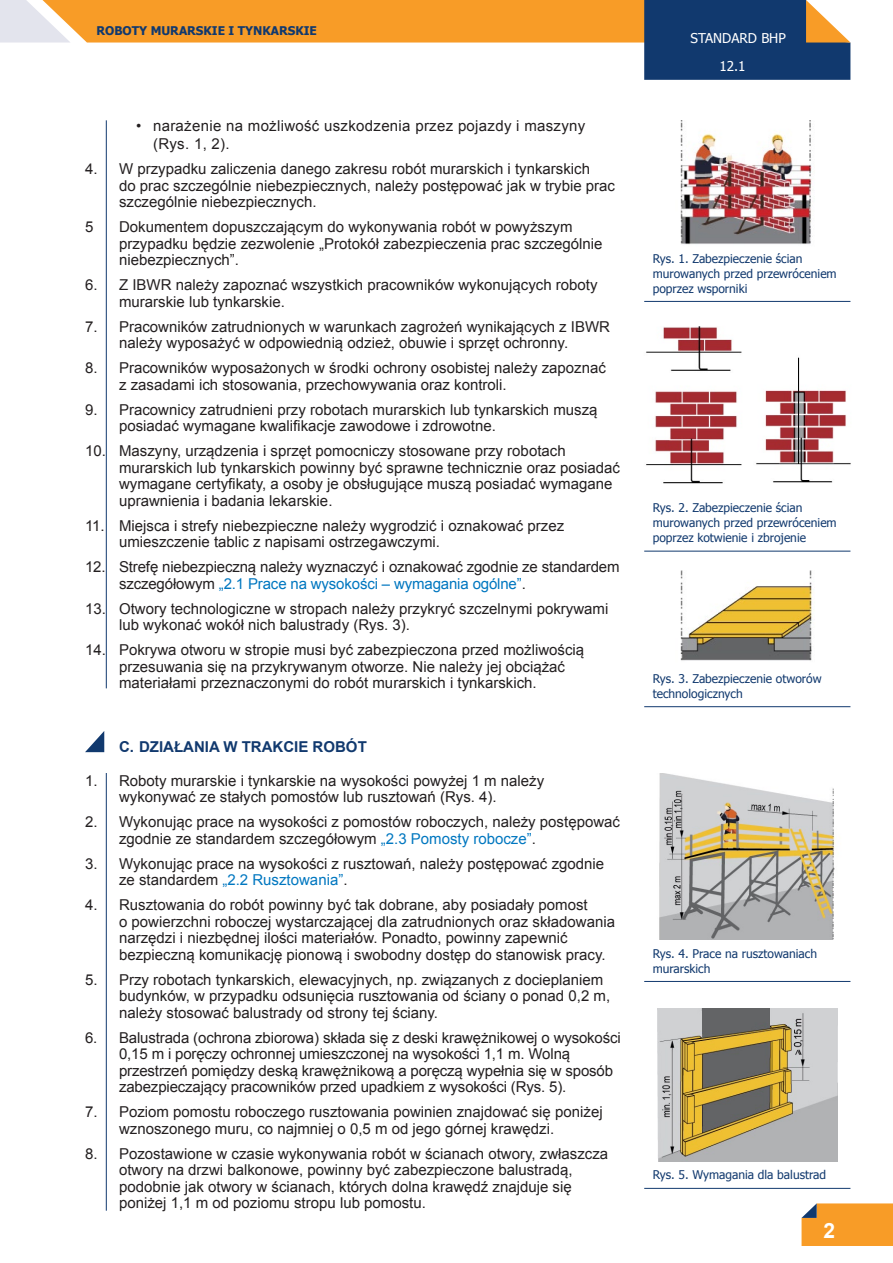
<style>
.page{position:relative;width:893px;height:1263px;background:#fff}
.page>*{position:absolute;margin:0;border:0;box-sizing:border-box;transform-origin:0 0}
.tekst{font:700 21px "Arial";color:#fff}
.Tekst_numerowany{font:15px/16.5px "Arial";color:#231f20}
.Tekst_kropki{font:15px/18px "Arial";letter-spacing:.02em;color:#231f20}
.Tytulik{font:700 15px "Arial";color:#11396e}
.t1{font:13.5px "Tahoma";color:#fff}
.podpis_zdjęcia{font:12px/15px "Tahoma";color:#11396e}
.t2{font:700 12px "Tahoma";color:#11396e}
.s1{color:#0077c0}
</style>
<div class="page">
<svg style="left:801px;top:1203px;width:92px;height:43px;background:#f19d32"></svg>
<svg style="left:0;top:0;width:850px;height:80px"></svg>
<hr style="left:106px;top:120px;width:1px;height:568px;background:#11396e">
<svg style="left:85px;top:731px;width:19px;height:21px"></svg>
<hr style="left:106px;top:773px;width:1px;height:438px;background:#11396e">
<hr style="left:644px;top:301px;width:206px;height:1px;background:#11396e">
<img style="left:680px;top:120px;width:132px;height:125px">
<img style="left:646px;top:326px;width:96px;height:158px">
<img style="left:756px;top:357px;width:95px;height:126px">
<hr style="left:644px;top:551px;width:206px;height:1px;background:#11396e">
<hr style="left:644px;top:706px;width:206px;height:1px;background:#11396e">
<img style="left:680px;top:571px;width:133px;height:90px">
<img style="left:659px;top:773px;width:176px;height:167px">
<img style="left:657px;top:1008px;width:180px;height:154px">
<hr style="left:644px;top:981px;width:206px;height:1px;background:#11396e">
<hr style="left:644px;top:1188px;width:206px;height:1px;background:#11396e">
<p class="t2" style="left:96px;top:23px;width:222px">ROBOTY MURARSKIE I TYNKARSKIE</p>
<p class="Tekst_kropki" style="left:153px;top:117px;width:434px;text-indent:-17px">• narażenie na możliwość uszkodzenia przez pojazdy i maszyny (Rys. 1, 2).</p>
<p class="Tekst_numerowany" style="left:119px;top:161px;width:498px;text-indent:-34px">4. W przypadku zaliczenia danego zakresu robót murarskich i tynkarskich<br>do prac szczególnie niebezpiecznych, należy postępować jak w trybie prac szczególnie niebezpiecznych.</p>
<p class="Tekst_numerowany" style="left:85px;top:219px;width:10px">5</p>
<p class="Tekst_numerowany" style="left:119px;top:219px;width:485px">Dokumentem dopuszczającym do wykonywania robót w powyższym przypadku będzie zezwolenie „Protokół zabezpieczenia prac szczególnie niebezpiecznych”.</p>
<p class="Tekst_numerowany" style="left:119px;top:277px;width:480px;text-indent:-34px">6. Z IBWR należy zapoznać wszystkich pracowników wykonujących roboty murarskie lub tynkarskie.</p>
<p class="Tekst_numerowany" style="left:85px;top:318px;width:527px;text-align:center">7. Pracowników zatrudnionych w warunkach zagrożeń wynikających z IBWR należy wyposażyć w odpowiednią odzież, obuwie i sprzęt ochronny.</p>
<p class="Tekst_numerowany" style="left:119px;top:360px;width:488px;text-indent:-34px">8. Pracowników wyposażonych w środki ochrony osobistej należy zapoznać z zasadami ich stosowania, przechowywania oraz kontroli.</p>
<p class="Tekst_numerowany" style="left:119px;top:401px;width:480px;text-indent:-34px">9. Pracownicy zatrudnieni przy robotach murarskich lub tynkarskich muszą posiadać wymagane kwalifikacje zawodowe i zdrowotne.</p>
<p class="Tekst_numerowany" style="left:119px;top:443px;width:502px;text-indent:-34px">10. Maszyny, urządzenia i sprzęt pomocniczy stosowane przy robotach murarskich lub tynkarskich powinny być sprawne technicznie oraz posiadać wymagane certyfikaty, a osoby je obsługujące muszą posiadać wymagane uprawnienia i badania lekarskie.</p>
<p class="Tekst_numerowany" style="left:119px;top:517px;width:447px;text-indent:-34px">11. Miejsca i strefy niebezpieczne należy wygrodzić i oznakować przez umieszczenie tablic z napisami ostrzegawczymi.</p>
<p class="Tekst_numerowany" style="left:119px;top:559px;width:502px;text-indent:-34px">12. Strefę niebezpieczną należy wyznaczyć i oznakować zgodnie ze standardem szczegółowym <span class="s1">„2.1 Prace na wysokości – wymagania ogólne”</span>.</p>
<p class="Tekst_numerowany" style="left:119px;top:600px;width:491px;text-indent:-34px">13. Otwory technologiczne w stropach należy przykryć szczelnymi pokrywami lub wykonać wokół nich balustrady (Rys. 3).</p>
<p class="Tekst_numerowany" style="left:119px;top:642px;width:467px;text-indent:-34px">14. Pokrywa otworu w stropie musi być zabezpieczona przed możliwością przesuwania się na przykrywanym otworze. Nie należy jej obciążać materiałami przeznaczonymi do robót murarskich i tynkarskich.</p>
<p class="Tytulik" style="left:119px;top:737px;width:249px">C. DZIAŁANIA W TRAKCIE ROBÓT</p>
<p class="Tekst_numerowany" style="left:119px;top:772px;width:427px;text-indent:-34px">1. Roboty murarskie i tynkarskie na wysokości powyżej 1 m należy wykonywać ze stałych pomostów lub rusztowań (Rys. 4).</p>
<p class="Tekst_numerowany" style="left:119px;top:814px;width:502px;text-indent:-34px">2. Wykonując prace na wysokości z pomostów roboczych, należy postępować zgodnie ze standardem szczegółowym <span class="s1">„2.3 Pomosty robocze”</span>.</p>
<p class="Tekst_numerowany" style="left:119px;top:855px;width:487px;text-indent:-34px">3. Wykonując prace na wysokości z rusztowań, należy postępować zgodnie ze standardem <span class="s1">„2.2 Rusztowania”</span>.</p>
<p class="Tekst_numerowany" style="left:119px;top:897px;width:498px;text-indent:-34px">4. Rusztowania do robót powinny być tak dobrane, aby posiadały pomost<br>o powierzchni roboczej wystarczającej dla zatrudnionych oraz składowania narzędzi i niezbędnej ilości materiałów. Ponadto, powinny zapewnić bezpieczną komunikację pionową i swobodny dostęp do stanowisk pracy.</p>
<p class="Tekst_numerowany" style="left:119px;top:971px;width:493px;text-indent:-34px">5. Przy robotach tynkarskich, elewacyjnych, np. związanych z docieplaniem budynków, w przypadku odsunięcia rusztowania od ściany o ponad 0,2 m, należy stosować balustrady od strony tej ściany.</p>
<p class="Tekst_numerowany" style="left:119px;top:1029px;width:503px;text-indent:-34px">6. Balustrada (ochrona zbiorowa) składa się z deski krawężnikowej o wysokości 0,15 m i poręczy ochronnej umieszczonej na wysokości 1,1 m. Wolną przestrzeń pomiędzy deską krawężnikową a poręczą wypełnia się w sposób zabezpieczający pracowników przed upadkiem z wysokości (Rys. 5).</p>
<p class="Tekst_numerowany" style="left:119px;top:1104px;width:485px;text-indent:-34px">7. Poziom pomostu roboczego rusztowania powinien znajdować się poniżej wznoszonego muru, co najmniej o 0,5 m od jego górnej krawędzi.</p>
<p class="Tekst_numerowany" style="left:119px;top:1145px;width:491px;text-indent:-34px">8. Pozostawione w czasie wykonywania robót w ścianach otwory, zwłaszcza otwory na drzwi balkonowe, powinny być zabezpieczone balustradą, podobnie jak otwory w ścianach, których dolna krawędź znajduje się poniżej 1,1 m od poziomu stropu lub pomostu.</p>
<p class="t1" style="left:691px;top:29px;width:97px">STANDARD BHP</p>
<p class="t1" style="left:719px;top:57px;width:28px">12.1</p>
<p class="podpis_zdjęcia" style="left:653px;top:250px;width:185px">Rys. 1. Zabezpieczenie ścian murowanych przed przewróceniem poprzez wsporniki</p>
<p class="podpis_zdjęcia" style="left:653px;top:500px;width:185px">Rys. 2. Zabezpieczenie ścian murowanych przed przewróceniem poprzez kotwienie i zbrojenie</p>
<p class="podpis_zdjęcia" style="left:653px;top:670px;width:170px">Rys. 3. Zabezpieczenie otworów technologicznych</p>
<p class="podpis_zdjęcia" style="left:653px;top:945px;width:166px">Rys. 4. Prace na rusztowaniach murarskich</p>
<p class="podpis_zdjęcia" style="left:653px;top:1167px;width:175px">Rys. 5. Wymagania dla balustrad</p>
<p class="tekst" style="left:823px;top:1217px;width:13px">2</p>
</div>
